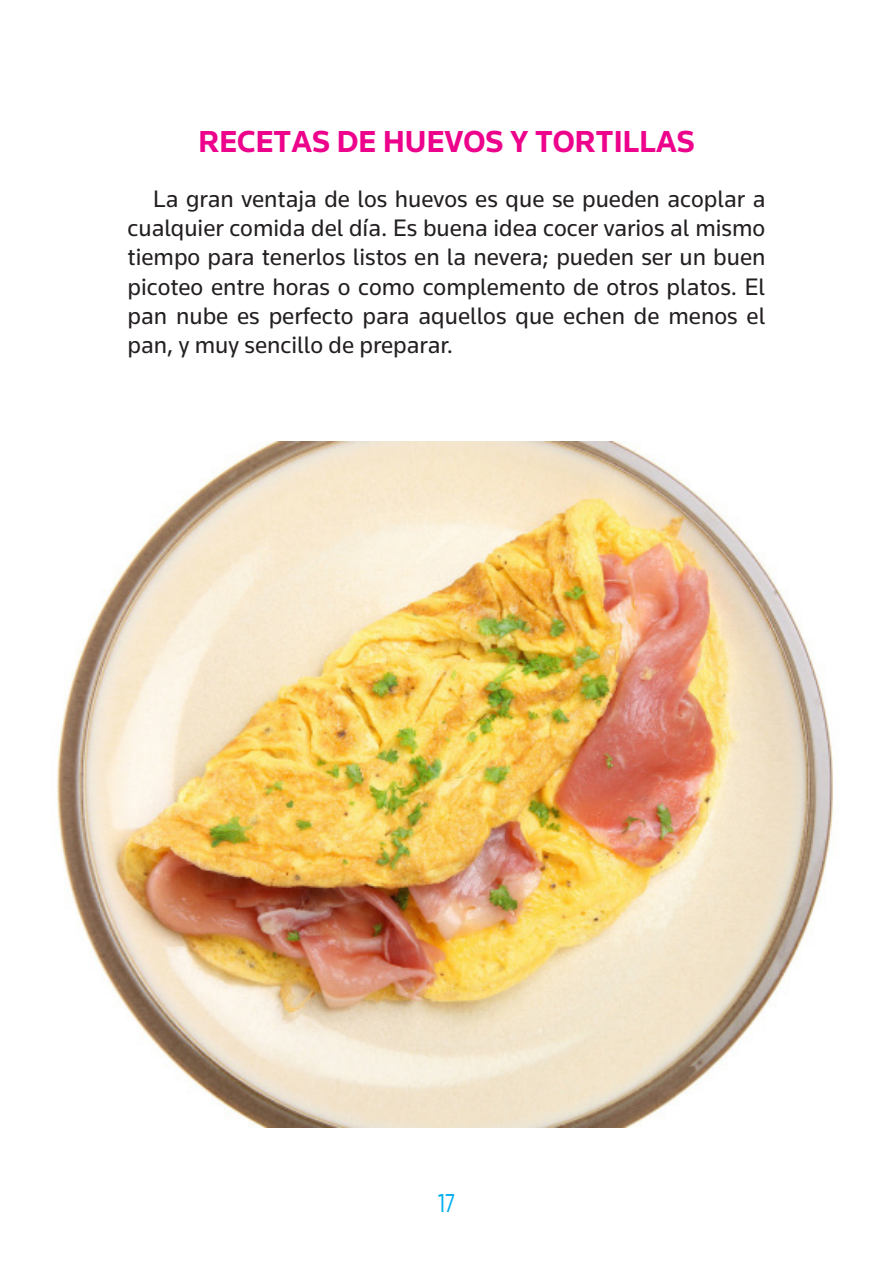
<style>
.page{position:relative;width:893px;height:1276px;background:#fff}
.page>*{position:absolute;margin:0;border:0;box-sizing:border-box;transform-origin:0 0}
.t1{font:700 31.5px "Knowledge";color:#ed028c}
.t2{font:27px "Knowledge";color:#00aeef;scale:.75 1}
.Texto_general{font:24.75px/29.2px "Knowledge";color:#231f20;text-align:justify}
</style>
<div class="page">
<img style="left:57px;top:442px;width:777px;height:685px">
<p class="t1" style="left:198px;top:122px;width:498px">RECETAS DE HUEVOS Y TORTILLAS</p>
<p class="Texto_general" style="left:128px;top:183px;width:639px;text-indent:26px">La gran ventaja de los huevos es que se pueden acoplar a cualquier comida del día. Es buena idea cocer varios al mismo tiempo para tenerlos listos en la nevera; pueden ser un buen picoteo entre horas o como complemento de otros platos. El pan nube es perfecto para aquellos que echen de menos el pan, y muy sencillo de preparar.</p>
<p class="t2" style="left:438px;top:1186px;width:23px">17</p>
</div>
